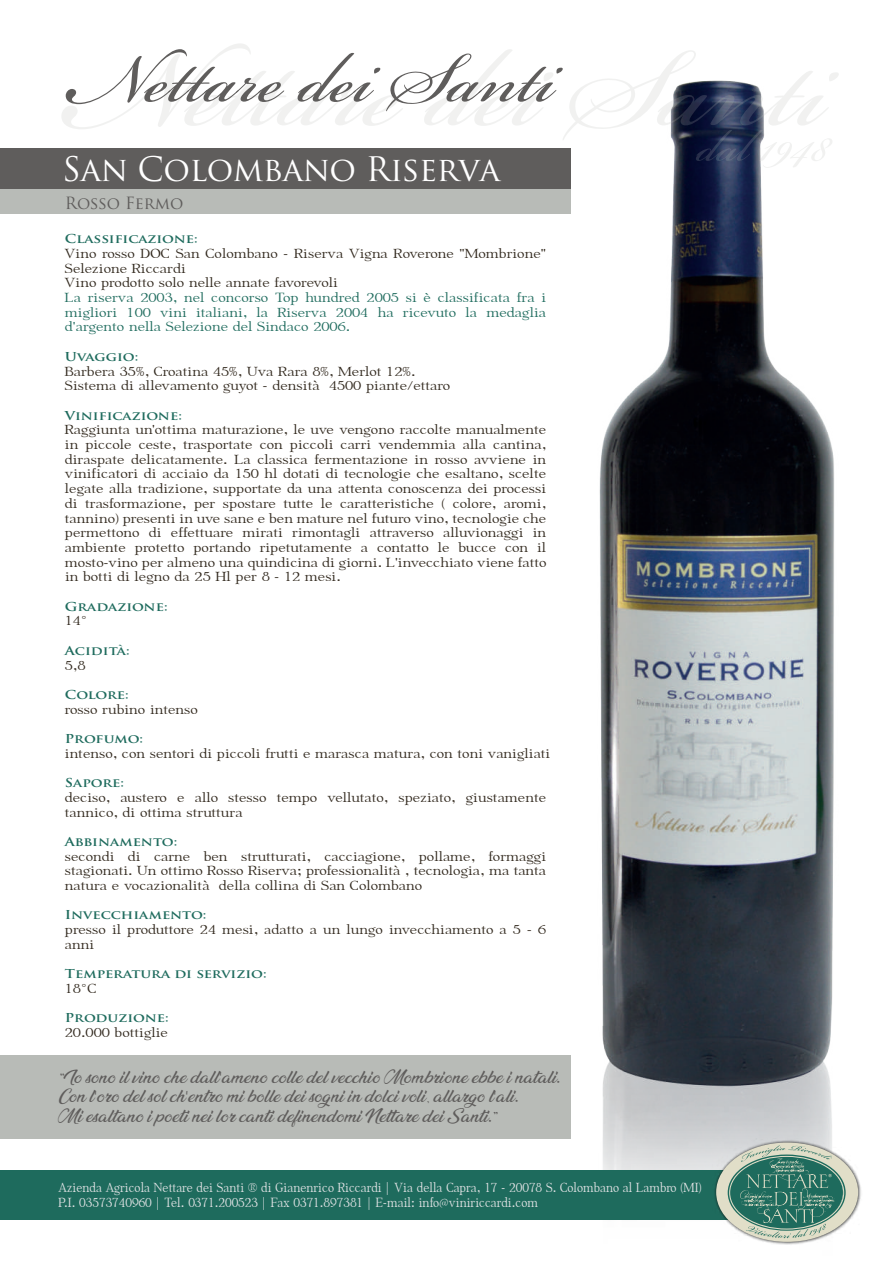
<style>
.page{position:relative;width:893px;height:1263px;background:#fff}
.page>*{position:absolute;margin:0;border:0;box-sizing:border-box;transform-origin:0 0}
.t1{font:33px "Trajan Pro";letter-spacing:-.015em;color:#fff}
.t2{font:16.5px "Trajan Pro";letter-spacing:-.01em;color:#5f5d5c}
.t3{font:15px/19.5px "Ananda";color:#5f5d5c;scale:1.13 1}
.t4{font:13.5px/14.7px "Aabced Roman";color:#30271c;scale:1.2 1}
.t5{font:13.5px/15px "Aabced Roman";color:#e4e5e7}
.t6{font:13.5px/14.7px "Aabced Roman";color:#1e6b5d;text-align:justify;scale:1.2 1}
.t7{font:700 12px "Trajan Pro";color:#1e6b5d;scale:1.2 1}
.s1{font-family:"Allura Script"}
</style>
<div class="page">
<div style="left:0;top:1055px;width:570px;height:83px;background:#b8bbb7"></div>
<img style="left:251px;top:168px;width:583px;height:1002px">
<div style="left:0;top:149px;width:570px;height:41px;background:#5f5d5c"></div>
<div style="left:0;top:1170px;width:806px;height:50px;background:#1e6b5d"></div>
<svg style="left:61px;top:44px;width:778px;height:124px"></svg>
<div style="left:0;top:190px;width:570px;height:24px;background:#b8bbb7"></div>
<img style="left:712px;top:1139px;width:149px;height:106px">
<div style="left:716px;top:1142px;width:142px;height:100px;background:#e1dec8;border-radius:50%"></div>
<svg style="left:727px;top:1145px;width:119px;height:93px"></svg>
<h1 class="t1" style="left:62px;top:148px;width:439px">San Colombano Riserva</h1>
<p class="t2" style="left:65px;top:192px;width:120px">Rosso Fermo</p>
<p class="t7" style="left:65px;top:231px;width:112px">Classificazione:</p>
<p class="t4" style="left:65px;top:246px;width:403px">Vino rosso DOC San Colombano - Riserva Vigna Roverone "Mombrione"<br>Selezione Riccardi<br>Vino prodotto solo nelle annate favorevoli</p>
<p class="t6" style="left:65px;top:290px;width:403px">La riserva 2003, nel concorso Top hundred 2005 si è classificata fra i migliori 100 vini italiani, la Riserva 2004 ha ricevuto la medaglia d'argento nella Selezione del Sindaco 2006.</p>
<p class="t7" style="left:65px;top:349px;width:63px">Uvaggio:</p>
<p class="t4" style="left:65px;top:363px;width:323px">Barbera 35%, Croatina 45%, Uva Rara 8%, Merlot 12%.<br>Sistema di allevamento guyot - densità 4500 piante/ettaro</p>
<p class="t7" style="left:65px;top:408px;width:99px">Vinificazione:</p>
<p class="t4" style="left:65px;top:422px;width:403px;text-align:justify">Raggiunta un'ottima maturazione, le uve vengono raccolte manualmente in piccole ceste, trasportate con piccoli carri vendemmia alla cantina, diraspate delicatamente. La classica fermentazione in rosso avviene in vinificatori di acciaio da 150 hl dotati di tecnologie che esaltano, scelte legate alla tradizione, supportate da una attenta conoscenza dei processi di trasformazione, per spostare tutte le caratteristiche ( colore, aromi, tannino) presenti in uve sane e ben mature nel futuro vino, tecnologie che permettono di effettuare mirati rimontagli attraverso alluvionaggi in ambiente protetto portando ripetutamente a contatto le bucce con il mosto-vino per almeno una quindicina di giorni. L'invecchiato viene fatto in botti di legno da 25 Hl per 8 - 12 mesi.</p>
<p class="t7" style="left:65px;top:599px;width:87px">Gradazione:</p>
<p class="t4" style="left:65px;top:613px;width:20px">14°</p>
<p class="t7" style="left:65px;top:643px;width:55px">Acidità:</p>
<p class="t4" style="left:65px;top:657px;width:19px">5,8</p>
<p class="t7" style="left:65px;top:687px;width:55px">Colore:</p>
<p class="t4" style="left:65px;top:702px;width:112px">rosso rubino intenso</p>
<p class="t7" style="left:65px;top:731px;width:67px">Profumo:</p>
<p class="t4" style="left:65px;top:746px;width:406px">intenso, con sentori di piccoli frutti e marasca matura, con toni vanigliati</p>
<p class="t7" style="left:65px;top:775px;width:51px">Sapore:</p>
<p class="t4" style="left:65px;top:790px;width:403px">deciso, austero e allo stesso tempo vellutato, speziato, giustamente tannico, di ottima struttura</p>
<p class="t7" style="left:65px;top:834px;width:95px">Abbinamento:</p>
<p class="t4" style="left:65px;top:849px;width:403px;text-align:justify">secondi di carne ben strutturati, cacciagione, pollame, formaggi stagionati. Un ottimo Rosso Riserva; professionalità , tecnologia, ma tanta natura e vocazionalità della collina di San Colombano</p>
<p class="t7" style="left:65px;top:908px;width:120px">Invecchiamento:</p>
<p class="t4" style="left:65px;top:922px;width:403px">presso il produttore 24 mesi, adatto a un lungo invecchiamento a 5 - 6 anni</p>
<p class="t7" style="left:65px;top:966px;width:170px">Temperatura di servizio:</p>
<p class="t4" style="left:65px;top:981px;width:28px">18°C</p>
<p class="t7" style="left:65px;top:1010px;width:88px">Produzione:</p>
<p class="t4" style="left:65px;top:1025px;width:87px">20.000 bottiglie</p>
<p class="t3" style="left:58px;top:1068px;width:446px">“Io sono il vino che dall<span class="s1">'</span>ameno colle del vecchio Mombrione ebbe i natali<span class="s1">.<br></span>Con l<span class="s1">'</span>oro del sol ch<span class="s1">'</span>entro mi bolle dei sogni in dolci voli<span class="s1">,</span> allargo l<span class="s1">'</span>ali<span class="s1">.<br></span>Mi esaltano i poeti nei lor canti definendomi Nettare dei Santi<span class="s1">.</span>”</p>
<p class="t5" style="left:58px;top:1180px;width:645px">Azienda Agricola Nettare dei Santi ® di Gianenrico Riccardi | Via della Capra, 17 - 20078 S. Colombano al Lambro (MI)<br>P.I. 03573740960 | Tel. 0371.200523 | Fax 0371.897381 | E-mail: info@viniriccardi.com</p>
</div>
